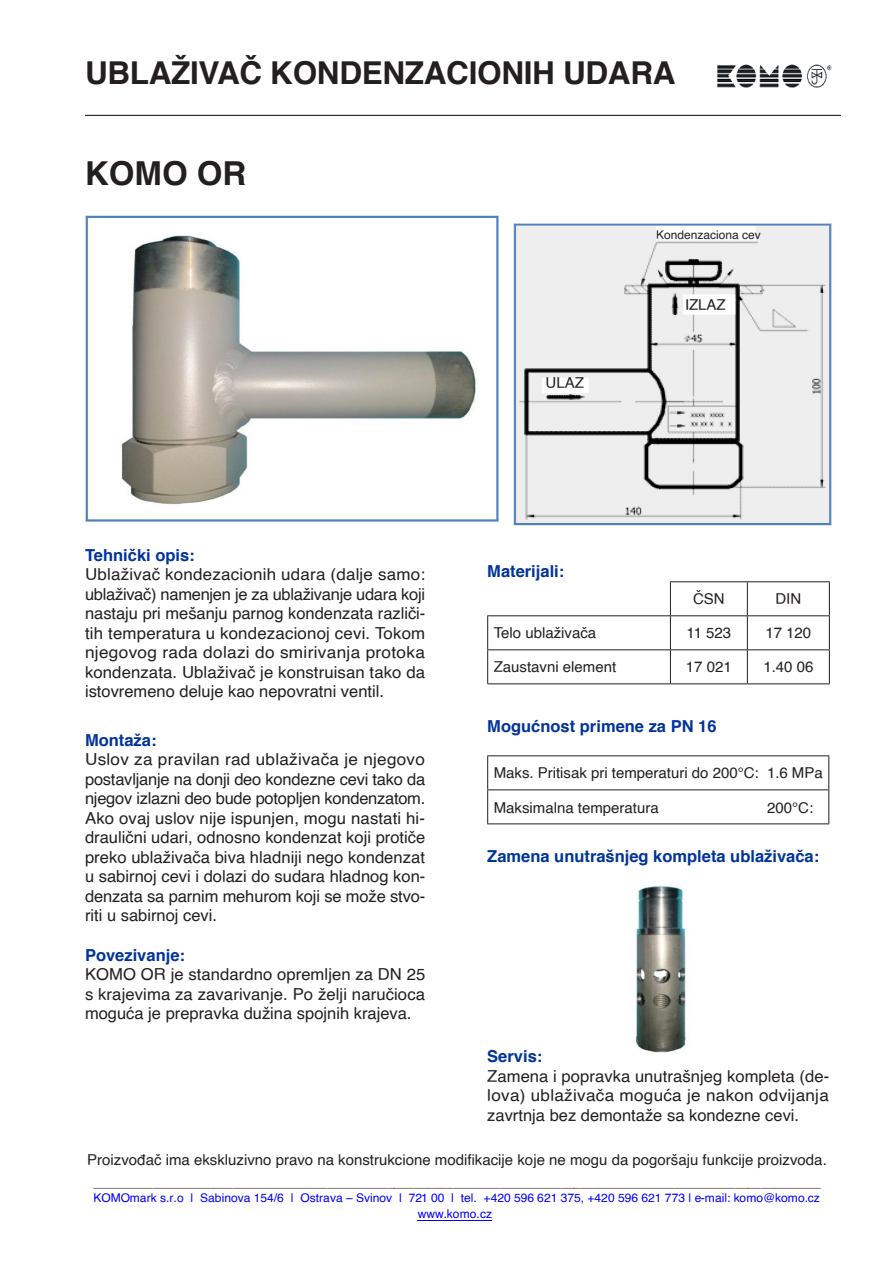
<style>
.page{position:relative;width:893px;height:1263px;background:#fff}
.page>*{position:absolute;margin:0;border:0;box-sizing:border-box;transform-origin:0 0}
.t1{font:700 33px "Helvetica";color:#231f20}
.t2{font:700 31.5px "Helvetica";letter-spacing:-.01em;color:#231f20}
.t3{font:16.5px/19.5px "Helvetica";color:#231f20;text-align:justify}
.t4{font:16.5px/19.5px "Helvetica";color:#231f20;text-align:justify;scale:1.04 1}
.t5{font:700 16.5px "Helvetica";color:#039}
.t6{font:15px "Helvetica";color:#231f20}
.t7{font:12px/15.9px "Helvetica";color:#00f;text-align:center}
.t8{font:12px "Helvetica";color:#231f20}
</style>
<div class="page">
<hr style="left:418px;top:1219px;width:74px;height:1px;background:#00f">
<img style="left:717px;top:64px;width:115px;height:24px">
<hr style="left:85px;top:115px;width:756px;height:1px;background:#231f20">
<hr style="left:670px;top:581px;width:77px;height:1px;background:#231f20">
<hr style="left:670px;top:582px;width:1px;height:33px;background:#231f20">
<hr style="left:747px;top:581px;width:83px;height:1px;background:#231f20">
<hr style="left:747px;top:582px;width:1px;height:33px;background:#231f20">
<hr style="left:829px;top:582px;width:1px;height:33px;background:#231f20">
<hr style="left:487px;top:615px;width:183px;height:1px;background:#231f20">
<hr style="left:487px;top:616px;width:1px;height:33px;background:#231f20">
<hr style="left:670px;top:615px;width:77px;height:1px;background:#231f20">
<hr style="left:670px;top:616px;width:1px;height:33px;background:#231f20">
<hr style="left:747px;top:615px;width:83px;height:1px;background:#231f20">
<hr style="left:747px;top:616px;width:1px;height:33px;background:#231f20">
<hr style="left:829px;top:616px;width:1px;height:33px;background:#231f20">
<hr style="left:487px;top:649px;width:183px;height:1px;background:#231f20">
<hr style="left:487px;top:650px;width:1px;height:33px;background:#231f20">
<hr style="left:670px;top:649px;width:77px;height:1px;background:#231f20">
<hr style="left:670px;top:650px;width:1px;height:33px;background:#231f20">
<hr style="left:747px;top:649px;width:83px;height:1px;background:#231f20">
<hr style="left:747px;top:650px;width:1px;height:33px;background:#231f20">
<hr style="left:829px;top:650px;width:1px;height:33px;background:#231f20">
<hr style="left:487px;top:683px;width:183px;height:1px;background:#231f20">
<hr style="left:670px;top:683px;width:77px;height:1px;background:#231f20">
<hr style="left:747px;top:683px;width:83px;height:1px;background:#231f20">
<img style="left:85px;top:215px;width:747px;height:311px">
<hr style="left:487px;top:755px;width:342px;height:1px;background:#231f20">
<hr style="left:487px;top:756px;width:1px;height:33px;background:#231f20">
<hr style="left:828px;top:756px;width:1px;height:33px;background:#231f20">
<hr style="left:487px;top:789px;width:342px;height:1px;background:#231f20">
<hr style="left:487px;top:790px;width:1px;height:33px;background:#231f20">
<hr style="left:828px;top:790px;width:1px;height:33px;background:#231f20">
<hr style="left:487px;top:823px;width:342px;height:1px;background:#231f20">
<img style="left:636px;top:885px;width:52px;height:168px">
<p class="t2" style="left:85px;top:48px;width:592px">UBLAŽIVAČ KONDENZACIONIH UDARA</p>
<p class="t1" style="left:85px;top:146px;width:163px">KOMO OR</p>
<p class="t6" style="left:546px;top:371px;width:40px">ULAZ</p>
<p class="t8" style="left:656px;top:225px;width:106px">Kondenzaciona cev</p>
<p class="t6" style="left:685px;top:293px;width:42px">IZLAZ</p>
<p class="t5" style="left:85px;top:542px;width:111px">Tehnički opis:</p>
<p class="t3" style="left:85px;top:565px;width:342px">Ublaživač kondezacionih udara (dalje samo: ublaživač) namenjen je za ublaživanje udara koji nastaju pri mešanju parnog kondenzata različi&shy;tih temperatura u kondezacionoj cevi. Tokom njegovog rada dolazi do smirivanja protoka kondenzata. Ublaživač je konstruisan tako da istovremeno deluje kao nepovratni ventil.</p>
<p class="t5" style="left:85px;top:726px;width:73px">Montaža:</p>
<p class="t4" style="left:85px;top:750px;width:329px">Uslov za pravilan rad ublaživača je njegovo postavljanje na donji deo kondezne cevi tako da njegov izlazni deo bude potopljen kondenzatom.<br>Ako ovaj uslov nije ispunjen, mogu nastati hi&shy;draulični udari, odnosno kondenzat koji protiče preko ublaživača biva hladniji nego kondenzat u sabirnoj cevi i dolazi do sudara hladnog kon&shy;denzata sa parnim mehurom koji se može stvo&shy;riti u sabirnoj cevi.</p>
<p class="t5" style="left:85px;top:941px;width:101px">Povezivanje:</p>
<p class="t3" style="left:85px;top:965px;width:342px">KOMO OR je standardno opremljen za DN 25 s krajevima za zavarivanje. Po želji naručioca moguća je prepravka dužina spojnih krajeva.</p>
<p class="t5" style="left:487px;top:558px;width:79px">Materijali:</p>
<p class="t6" style="left:693px;top:588px;width:33px">ČSN</p>
<p class="t6" style="left:775px;top:588px;width:27px">DIN</p>
<p class="t6" style="left:494px;top:622px;width:104px">Telo ublaživača</p>
<p class="t6" style="left:686px;top:622px;width:46px">11 523</p>
<p class="t6" style="left:765px;top:622px;width:47px">17 120</p>
<p class="t6" style="left:494px;top:656px;width:124px">Zaustavni element</p>
<p class="t6" style="left:686px;top:656px;width:47px">17 021</p>
<p class="t6" style="left:763px;top:656px;width:52px">1.40 06</p>
<p class="t5" style="left:487px;top:712px;width:231px">Mogućnost primene za PN 16</p>
<p class="t6" style="left:494px;top:762px;width:331px">Maks. Pritisak pri temperaturi do 200°C: 1.6 MPa</p>
<p class="t6" style="left:494px;top:796px;width:167px">Maksimalna temperatura</p>
<p class="t6" style="left:767px;top:796px;width:48px">200°C:</p>
<p class="t5" style="left:487px;top:843px;width:333px">Zamena unutrašnjeg kompleta ublaživača:</p>
<p class="t5" style="left:487px;top:1043px;width:57px">Servis:</p>
<p class="t3" style="left:487px;top:1067px;width:343px">Zamena i popravka unutrašnjeg kompleta (de&shy;lova) ublaživača moguća je nakon odvijanja zavrtnja bez demontaže sa kondezne cevi.</p>
<p class="t6" style="left:87px;top:1148px;width:741px">Proizvođač ima ekskluzivno pravo na konstrukcione modifikacije koje ne mogu da pogoršaju funkcije proizvoda.</p>
<p class="t7" style="left:93px;top:1191px;width:728px">KOMOmark s.r.o | Sabinova 154/6 | Ostrava – Svinov | 721 00 | tel. +420 596 621 375, +420 596 621 773 | e-mail: komo@komo.cz www.komo.cz</p>
</div>
